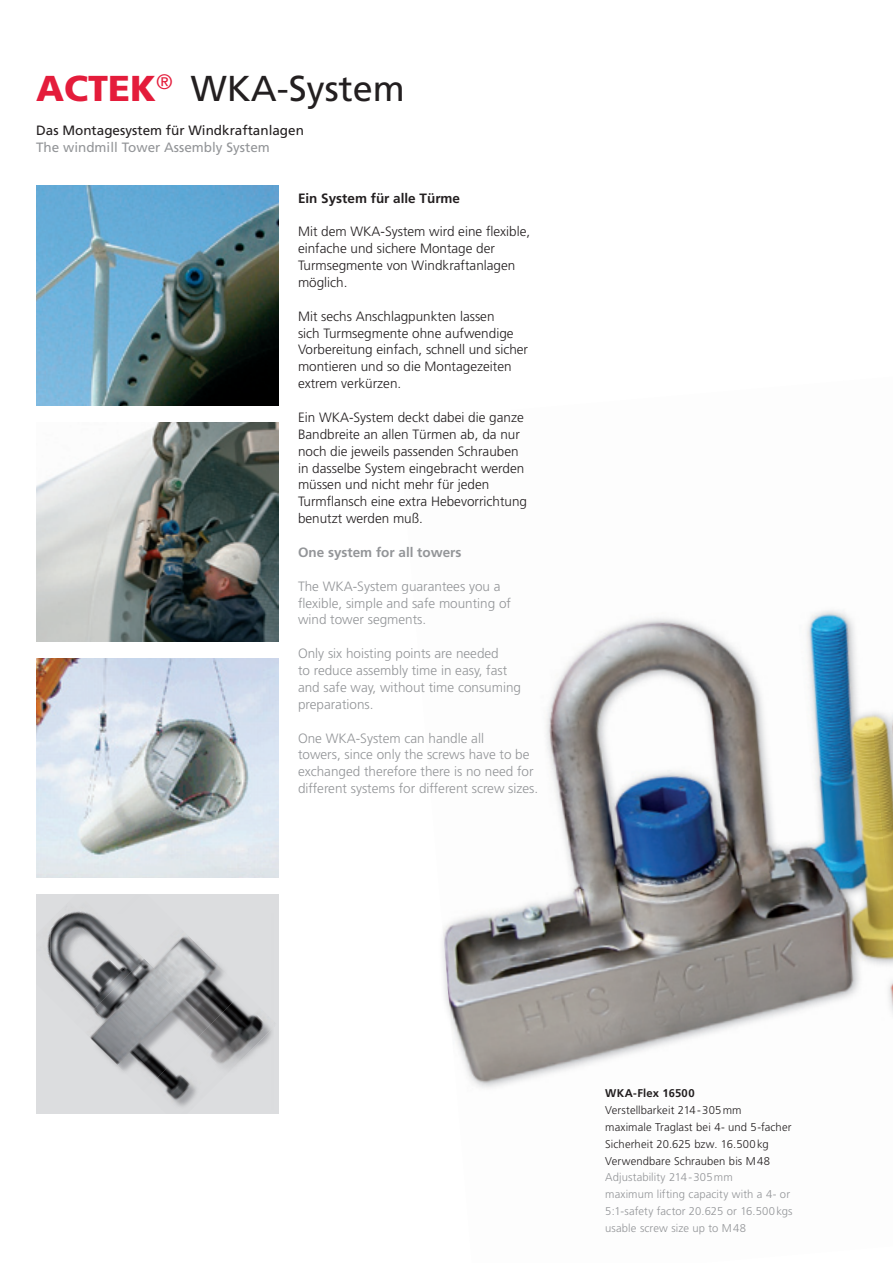
<style>
.page{position:relative;width:893px;height:1263px;background:#fff}
.page>*{position:absolute;margin:0;border:0;box-sizing:border-box;transform-origin:0 0}
.t1{font:36px "Frutiger";color:#231f20}
.t2{font:300 13.5px/16.8px "Frutiger";color:#231f20}
.t3{font:300 13.5px/16.8px "Frutiger";color:#939598}
.t4{font:13.5px "Frutiger";color:#231f20}
.t5{font:13.5px "Frutiger";color:#939598}
.t6{font:700 13.5px "Frutiger";color:#231f20}
.t7{font:700 13.5px "Frutiger";color:#939598}
.t8{font:300 11.25px/16.8px "Frutiger";letter-spacing:.01em;color:#231f20}
.t9{font:300 11.25px/16.8px "Frutiger";letter-spacing:.01em;color:#939598}
.t10{font:700 11.25px "Frutiger";letter-spacing:.015em;color:#231f20}
.s1{font-weight:900;color:#e41c3b}
</style>
<div class="page">
<img style="left:546px;top:610px;width:297px;height:252px">
<img style="left:843px;top:612px;width:50px;height:250px">
<img style="left:442px;top:862px;width:451px;height:226px">
<div style="left:36px;top:894px;width:243px;height:220px;background:#dcdddf"></div>
<img style="left:47px;top:932px;width:3px;height:28px">
<img style="left:67px;top:911px;width:23px;height:3px">
<img style="left:50px;top:914px;width:49px;height:79px">
<img style="left:77px;top:958px;width:66px;height:114px">
<img style="left:143px;top:1010px;width:129px;height:97px">
<img style="left:99px;top:919px;width:145px;height:106px">
<img style="left:36px;top:186px;width:243px;height:219px">
<img style="left:36px;top:423px;width:243px;height:219px">
<img style="left:36px;top:658px;width:243px;height:220px">
<h1 class="t1" style="left:36px;top:68px;width:370px"><span class="s1">ACTEK</span><sup>®</sup> WKA-System</h1>
<p class="t4" style="left:36px;top:122px;width:269px">Das Montagesystem für Windkraftanlagen</p>
<p class="t5" style="left:36px;top:139px;width:235px">The windmill Tower Assembly System</p>
<p class="t6" style="left:298px;top:190px;width:164px">Ein System für alle Türme</p>
<p class="t2" style="left:298px;top:223px;width:234px">Mit dem WKA-System wird eine flexible, einfache und sichere Montage der<br>Turmsegmente von Windkraftanlagen möglich.</p>
<p class="t2" style="left:298px;top:308px;width:232px">Mit sechs Anschlagpunkten lassen<br>sich Turmsegmente ohne aufwendige Vorbereitung einfach, schnell und sicher montieren und so die Montagezeiten extrem verkürzen.</p>
<p class="t2" style="left:298px;top:409px;width:231px">Ein WKA-System deckt dabei die ganze Bandbreite an allen Türmen ab, da nur noch die jeweils passenden Schrauben in dasselbe System eingebracht werden müssen und nicht mehr für jeden Turmflansch eine extra Hebevorrichtung benutzt werden muß.</p>
<p class="t7" style="left:298px;top:544px;width:165px">One system for all towers</p>
<p class="t3" style="left:298px;top:578px;width:215px">The WKA-System guarantees you a flexible, simple and safe mounting of wind tower segments.</p>
<p class="t3" style="left:298px;top:645px;width:225px">Only six hoisting points are needed<br>to reduce assembly time in easy, fast and safe way, without time consuming preparations.</p>
<p class="t3" style="left:298px;top:730px;width:242px">One WKA-System can handle all<br>towers, since only the screws have to be exchanged therefore there is no need for different systems for different screw sizes.</p>
<p class="t10" style="left:605px;top:1086px;width:91px">WKA-Flex 16500</p>
<p class="t8" style="left:605px;top:1102px;width:188px">Verstellbarkeit 214 - 305 mm<br>maximale Traglast bei 4- und 5-facher<br>Sicherheit 20.625 bzw. 16.500 kg<br>Verwendbare Schrauben bis M 48</p>
<p class="t9" style="left:605px;top:1169px;width:189px">Adjustability 214 - 305 mm<br>maximum lifting capacity with a 4- or<br>5:1-safety factor 20.625 or 16.500 kgs usable screw size up to M 48</p>
</div>
